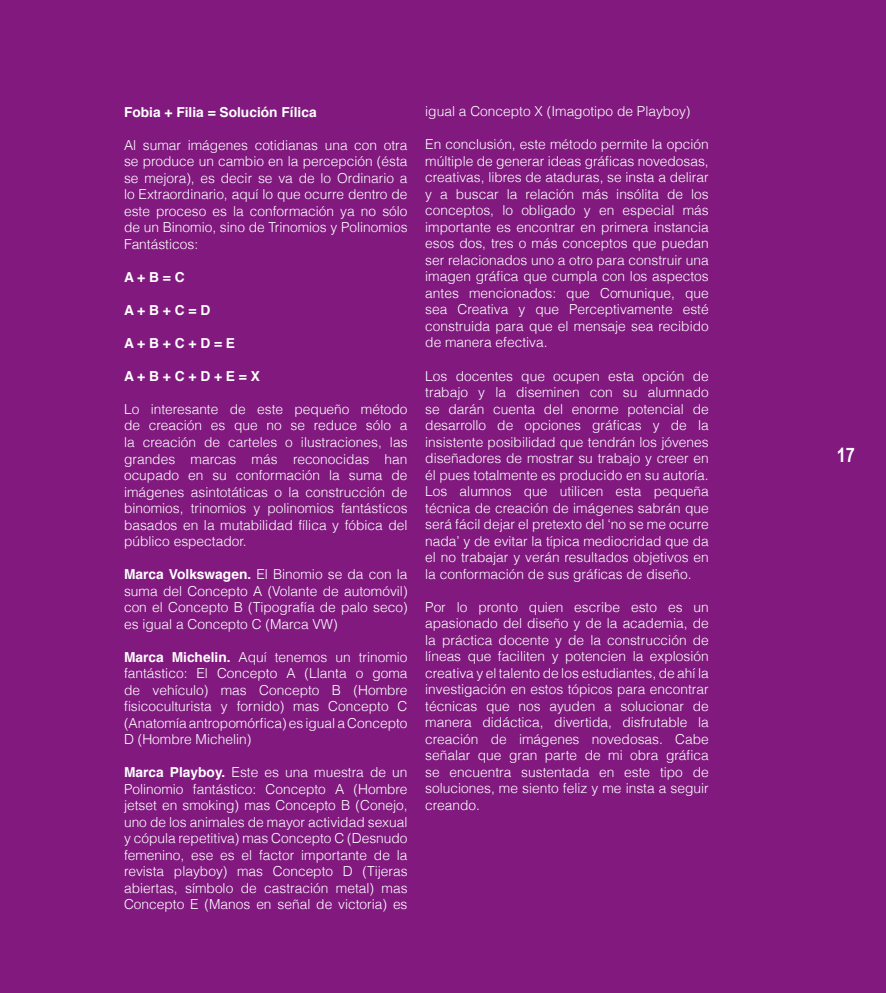
<style>
.page{position:relative;width:886px;height:993px;background:#fff}
.page>*{position:absolute;margin:0;border:0;box-sizing:border-box;transform-origin:0 0}
.t1{font:700 20px "Arial Narrow";color:#fff}
.t2{font:300 13.75px/16.5px "Helvetica";color:#fff;text-align:justify}
.t3{font:700 13.75px "Helvetica";color:#fff}
.s1{font-weight:700}
</style>
<div class="page">
<div style="left:0;top:0;width:886px;height:992px;background:#81197f"></div>
<p class="t3" style="left:124px;top:101px;width:194px">Fobia + Filia = Solución Fílica</p>
<p class="t2" style="left:124px;top:136px;width:285px">Al sumar imágenes cotidianas una con otra se produce un cambio en la percepción (ésta se mejora), es decir se va de lo Ordinario a lo Extraordinario, aquí lo que ocurre dentro de este proceso es la conformación ya no sólo de un Binomio, sino de Trinomios y Polinomios Fantásticos:</p>
<p class="t3" style="left:124px;top:266px;width:62px">A + B = C</p>
<p class="t3" style="left:124px;top:299px;width:88px">A + B + C = D</p>
<p class="t3" style="left:124px;top:332px;width:113px">A + B + C + D = E</p>
<p class="t3" style="left:124px;top:365px;width:137px">A + B + C + D + E = X</p>
<p class="t2" style="left:124px;top:400px;width:285px">Lo interesante de este pequeño método de creación es que no se reduce sólo a la creación de carteles o ilustraciones, las grandes marcas más reconocidas han ocupado en su conformación la suma de imágenes asintotáticas o la construcción de binomios, trinomios y polinomios fantásticos basados en la mutabilidad fílica y fóbica del público espectador.</p>
<p class="t2" style="left:124px;top:565px;width:285px"><span class="s1">Marca Volkswagen.</span> El Binomio se da con la suma del Concepto A (Volante de automóvil) con el Concepto B (Tipografía de palo seco) es igual a Concepto C (Marca VW)</p>
<p class="t2" style="left:124px;top:648px;width:285px"><span class="s1">Marca Michelin.</span> Aquí tenemos un trinomio fantástico: El Concepto A (Llanta o goma de vehículo) mas Concepto B (Hombre fisicoculturista y fornido) mas Concepto C (Anatomía antropomórfica) es igual a Concepto D (Hombre Michelin)</p>
<p class="t2" style="left:124px;top:763px;width:285px"><span class="s1">Marca Playboy.</span> Este es una muestra de un Polinomio fantástico: Concepto A (Hombre jetset en smoking) mas Concepto B (Conejo, uno de los animales de mayor actividad sexual y cópula repetitiva) mas Concepto C (Desnudo femenino, ese es el factor importante de la revista playboy) mas Concepto D (Tijeras abiertas, símbolo de castración metal) mas Concepto E (Manos en señal de victoria) es</p>
<p class="t2" style="left:425px;top:103px;width:267px">igual a Concepto X (Imagotipo de Playboy)</p>
<p class="t2" style="left:425px;top:136px;width:285px">En conclusión, este método permite la opción múltiple de generar ideas gráficas novedosas, creativas, libres de ataduras, se insta a delirar y a buscar la relación más insólita de los conceptos, lo obligado y en especial más importante es encontrar en primera instancia esos dos, tres o más conceptos que puedan ser relacionados uno a otro para construir una imagen gráfica que cumpla con los aspectos antes mencionados: que Comunique, que sea Creativa y que Perceptivamente esté construida para que el mensaje sea recibido de manera efectiva.</p>
<p class="t2" style="left:425px;top:367px;width:285px">Los docentes que ocupen esta opción de trabajo y la diseminen con su alumnado se darán cuenta del enorme potencial de desarrollo de opciones gráficas y de la insistente posibilidad que tendrán los jóvenes diseñadores de mostrar su trabajo y creer en él pues totalmente es producido en su autoría.<br>Los alumnos que utilicen esta pequeña técnica de creación de imágenes sabrán que será fácil dejar el pretexto del ‘no se me ocurre nada’ y de evitar la típica mediocridad que da el no trabajar y verán resultados objetivos en la conformación de sus gráficas de diseño.</p>
<p class="t2" style="left:425px;top:598px;width:285px">Por lo pronto quien escribe esto es un apasionado del diseño y de la academia, de la práctica docente y de la construcción de líneas que faciliten y potencien la explosión creativa y el talento de los estudiantes, de ahí la investigación en estos tópicos para encontrar técnicas que nos ayuden a solucionar de manera didáctica, divertida, disfrutable la creación de imágenes novedosas. Cabe señalar que gran parte de mi obra gráfica se encuentra sustentada en este tipo de soluciones, me siento feliz y me insta a seguir creando.</p>
<h1 class="t1" style="left:837px;top:443px;width:20px">17</h1>
</div>
